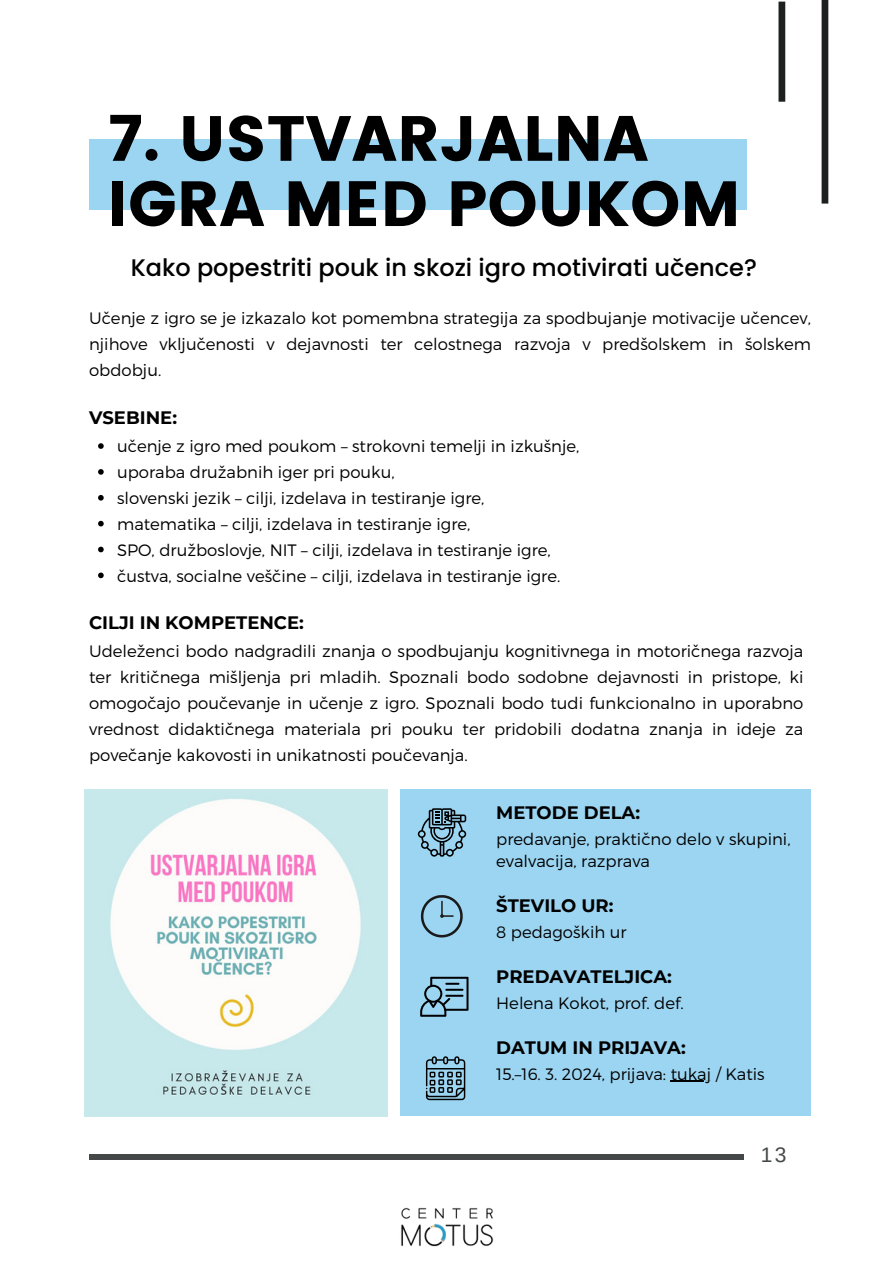
<style>
.page{position:relative;width:893px;height:1264px;background:#fff}
.page>*{position:absolute;margin:0;border:0;box-sizing:border-box;transform-origin:0 0}
.t1{font:63.75px/65.2px "Poppins";color:#000}
.t2{font:500 24px "Poppins";color:#000}
.t3{font:21px "Arimo";color:#444848}
.t4{font:700 18px "Montserrat";color:#000}
.t5{font:300 16.5px/25.8px "Montserrat";color:#000;text-align:justify}
</style>
<div class="page">
<div style="left:89px;top:139px;width:657px;height:70px;background:#9cd5f2"></div>
<div style="left:821px;top:0;width:7px;height:203px;background:#1c2120"></div>
<div style="left:778px;top:2px;width:7px;height:100px;background:#1c2120"></div>
<div style="left:89px;top:1153px;width:654px;height:6px;background:#444848"></div>
<div style="left:400px;top:790px;width:411px;height:326px;background:#9cd5f2"></div>
<svg style="left:418px;top:808px;width:48px;height:48px"></svg>
<svg style="left:421px;top:895px;width:41px;height:42px"></svg>
<svg style="left:420px;top:976px;width:48px;height:40px"></svg>
<svg style="left:426px;top:1056px;width:39px;height:44px"></svg>
<img style="left:401px;top:1207px;width:93px;height:40px">
<img style="left:85px;top:790px;width:302px;height:326px">
<hr style="left:670px;top:1080px;width:41px;height:1px;background:#000">
<svg style="left:98px;top:443px;width:6px;height:6px"></svg>
<svg style="left:98px;top:469px;width:6px;height:5px"></svg>
<svg style="left:98px;top:495px;width:6px;height:5px"></svg>
<svg style="left:98px;top:521px;width:6px;height:5px"></svg>
<svg style="left:98px;top:546px;width:6px;height:6px"></svg>
<svg style="left:98px;top:572px;width:6px;height:6px"></svg>
<p class="t1" style="left:108px;top:106px;width:634px">7. USTVARJALNA<br>IGRA MED POUKOM</p>
<p class="t2" style="left:131px;top:251px;width:627px">Kako popestriti pouk in skozi igro motivirati učence?</p>
<p class="t5" style="left:89px;top:305px;width:723px">Učenje z igro se je izkazalo kot pomembna strategija za spodbujanje motivacije učencev, njihove vključenosti v dejavnosti ter celostnega razvoja v predšolskem in šolskem obdobju.</p>
<p class="t4" style="left:89px;top:406px;width:89px">VSEBINE:</p>
<p class="t5" style="left:117px;top:432px;width:464px">učenje z igro med poukom – strokovni temelji in izkušnje,</p>
<p class="t5" style="left:117px;top:458px;width:279px">uporaba družabnih iger pri pouku,</p>
<p class="t5" style="left:117px;top:484px;width:369px">slovenski jezik – cilji, izdelava in testiranje igre,</p>
<p class="t5" style="left:117px;top:510px;width:355px">matematika – cilji, izdelava in testiranje igre,</p>
<p class="t5" style="left:117px;top:536px;width:435px">SPO, družboslovje, NIT – cilji, izdelava in testiranje igre,</p>
<p class="t5" style="left:117px;top:562px;width:444px">čustva, socialne veščine – cilji, izdelava in testiranje igre.</p>
<p class="t4" style="left:89px;top:612px;width:216px">CILJI IN KOMPETENCE:</p>
<p class="t5" style="left:89px;top:637px;width:715px">Udeleženci bodo nadgradili znanja o spodbujanju kognitivnega in motoričnega razvoja ter kritičnega mišljenja pri mladih. Spoznali bodo sodobne dejavnosti in pristope, ki omogočajo poučevanje in učenje z igro. Spoznali bodo tudi funkcionalno in uporabno vrednost didaktičnega materiala pri pouku ter pridobili dodatna znanja in ideje za povečanje kakovosti in unikatnosti poučevanja.</p>
<p class="t4" style="left:496px;top:801px;width:145px">METODE DELA:</p>
<p class="t5" style="left:496px;top:826px;width:296px;line-height:22.5px">predavanje, praktično delo v skupini, evalvacija, razprava</p>
<p class="t4" style="left:496px;top:894px;width:119px">ŠTEVILO UR:</p>
<p class="t5" style="left:496px;top:918px;width:132px">8 pedagoških ur</p>
<p class="t4" style="left:496px;top:965px;width:177px">PREDAVATELJICA:</p>
<p class="t5" style="left:496px;top:989px;width:189px">Helena Kokot, prof. def.</p>
<p class="t4" style="left:496px;top:1036px;width:191px">DATUM IN PRIJAVA:</p>
<p class="t5" style="left:496px;top:1059px;width:270px">15.–16. 3. 2024, prijava: tukaj / Katis</p>
<p class="t3" style="left:760px;top:1142px;width:27px">13</p>
</div>
